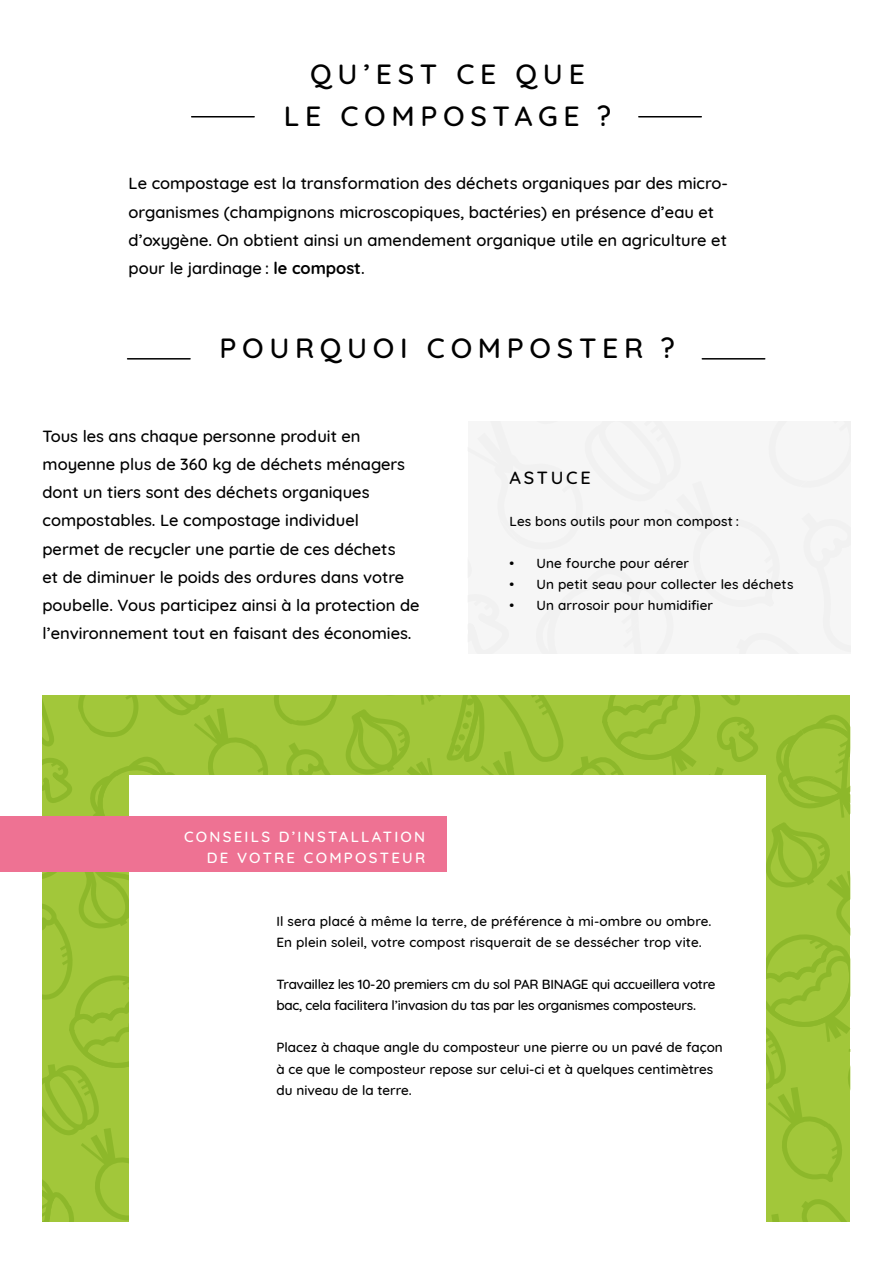
<style>
.page{position:relative;width:893px;height:1263px;background:#fff}
.page>*{position:absolute;margin:0;border:0;box-sizing:border-box;transform-origin:0 0}
.t1{font:500 28.35px/42.2px "Quicksand";letter-spacing:.2em;color:#000;text-align:center}
.t2{font:500 18px "Quicksand";letter-spacing:.15em;color:#000}
.t3{font:500 16.5px/28.2px "Quicksand";color:#000}
.t4{font:500 15px/21px "Quicksand";letter-spacing:.15em;color:#fff;text-align:right}
.t5{font:500 13.5px/21px "Quicksand";color:#000}
.t6{font:500 13.5px/21px "Quicksand";letter-spacing:-.02em;color:#000}
.s1{font-weight:700}
</style>
<div class="page">
<div style="left:468px;top:421px;width:382px;height:232px;background:#f6f6f6"></div>
<svg style="left:43px;top:695px;width:807px;height:526px;fill:#a2c73a"></svg>
<div style="left:129px;top:776px;width:636px;height:487px;background:#fff"></div>
<div style="left:0;top:816px;width:446px;height:56px;background:#ee7293"></div>
<hr style="left:128px;top:358px;width:62px;height:2px;background:#000">
<hr style="left:192px;top:116px;width:62px;height:1px;background:#000">
<hr style="left:702px;top:358px;width:63px;height:2px;background:#000">
<hr style="left:639px;top:116px;width:62px;height:1px;background:#000">
<h1 class="t1" style="left:284px;top:54px;width:329px">QU’EST CE QUE<br>LE COMPOSTAGE ?</h1>
<p class="t3" style="left:129px;top:170px;width:601px">Le compostage est la transformation des déchets organiques par des micro&shy;organismes (champignons microscopiques, bactéries) en présence d’eau et d’oxygène. On obtient ainsi un amendement organique utile en agriculture et pour le jardinage : <span class="s1">le compost</span>.</p>
<h1 class="t1" style="left:220px;top:324px;width:457px">POURQUOI COMPOSTER ?</h1>
<p class="t3" style="left:43px;top:422px;width:378px">Tous les ans chaque personne produit en moyenne plus de 360 kg de déchets ménagers dont un tiers sont des déchets organiques compostables. Le compostage individuel permet de recycler une partie de ces déchets<br>et de diminuer le poids des ordures dans votre poubelle. Vous participez ainsi à la protection de l’environnement tout en faisant des économies.</p>
<p class="t4" style="left:184px;top:826px;width:243px">CONSEILS D’INSTALLATION<br>DE VOTRE COMPOSTEUR</p>
<p class="t2" style="left:509px;top:468px;width:83px">ASTUCE</p>
<p class="t5" style="left:509px;top:510px;width:231px">Les bons outils pour mon compost :</p>
<p class="t5" style="left:509px;top:553px;width:181px">• Une fourche pour aérer</p>
<p class="t5" style="left:509px;top:574px;width:286px">• Un petit seau pour collecter les déchets</p>
<p class="t5" style="left:509px;top:595px;width:205px">• Un arrosoir pour humidifier</p>
<p class="t5" style="left:276px;top:911px;width:437px">Il sera placé à même la terre, de préférence à mi-ombre ou ombre.<br>En plein soleil, votre compost risquerait de se dessécher trop vite.</p>
<p class="t6" style="left:276px;top:974px;width:441px">Travaillez les 10-20 premiers cm du sol PAR BINAGE qui accueillera votre bac, cela facilitera l’invasion du tas par les organismes composteurs.</p>
<p class="t5" style="left:276px;top:1037px;width:448px">Placez à chaque angle du composteur une pierre ou un pavé de façon à ce que le composteur repose sur celui-ci et à quelques centimètres du niveau de la terre.</p>
</div>
